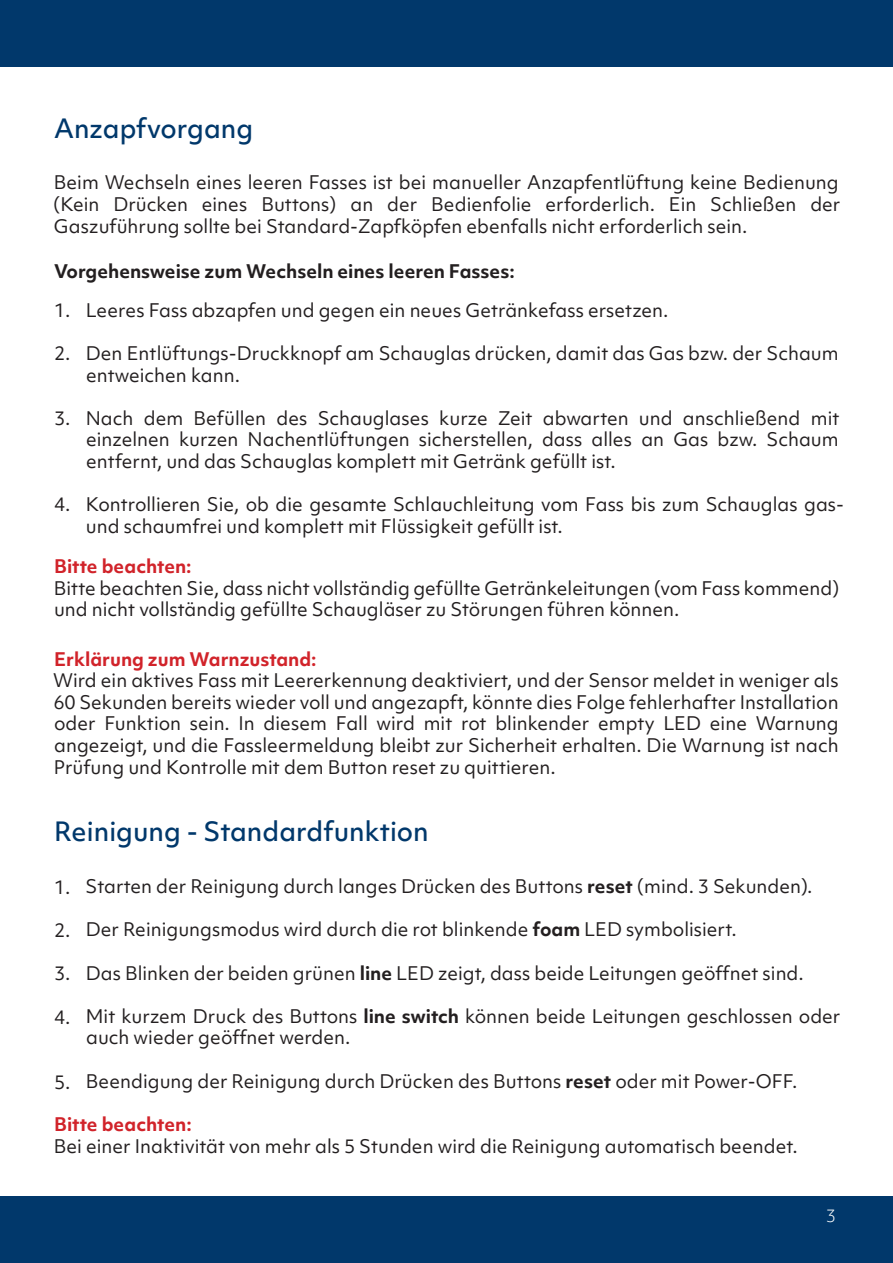
<style>
.page{position:relative;width:893px;height:1263px;background:#fff}
.page>*{position:absolute;margin:0;border:0;box-sizing:border-box;transform-origin:0 0}
.t1{font:500 25.5px "Objektiv Mk 1";color:#01386b}
.t2{font:18px/21.6px "Objektiv Mk 1";color:#231f20}
.t3{font:700 18px "Objektiv Mk 1";color:#d1232a}
.t4{font:700 18px "Objektiv Mk 1";color:#231f20}
.t5{font:300 16.5px "Objektiv Mk 1";color:#fff}
.s1{font-weight:700}
</style>
<div class="page">
<div style="left:0;top:1196px;width:893px;height:67px;background:#01386b"></div>
<div style="left:0;top:0;width:893px;height:67px;background:#01386b"></div>
<h1 class="t1" style="left:54px;top:110px;width:201px">Anzapfvorgang</h1>
<p class="t2" style="left:53px;top:172px;width:789px;text-align:justify">Beim Wechseln eines leeren Fasses ist bei manueller Anzapfentlüftung keine Bedienung (Kein Drücken eines Buttons) an der Bedienfolie erforderlich. Ein Schließen der Gaszuführung sollte bei Standard-Zapfköpfen ebenfalls nicht erforderlich sein.</p>
<p class="t4" style="left:54px;top:258px;width:462px">Vorgehensweise zum Wechseln eines leeren Fasses:</p>
<p class="t2" style="left:86px;top:299px;width:584px">Leeres Fass abzapfen und gegen ein neues Getränkefass ersetzen.</p>
<p class="t2" style="left:86px;top:342px;width:754px">Den Entlüftungs-Druckknopf am Schauglas drücken, damit das Gas bzw. der Schaum entweichen kann.</p>
<p class="t2" style="left:86px;top:407px;width:755px;text-align:justify">Nach dem Befüllen des Schauglases kurze Zeit abwarten und anschließend mit einzelnen kurzen Nachentlüftungen sicherstellen, dass alles an Gas bzw. Schaum entfernt, und das Schauglas komplett mit Getränk gefüllt ist.</p>
<p class="t2" style="left:86px;top:494px;width:760px">Kontrollieren Sie, ob die gesamte Schlauchleitung vom Fass bis zum Schauglas gas&shy;und schaumfrei und komplett mit Flüssigkeit gefüllt ist.</p>
<p class="t3" style="left:54px;top:554px;width:139px">Bitte beachten:</p>
<p class="t2" style="left:54px;top:577px;width:787px">Bitte beachten Sie, dass nicht vollständig gefüllte Getränkeleitungen (vom Fass kommend) und nicht vollständig gefüllte Schaugläser zu Störungen führen können.</p>
<p class="t3" style="left:54px;top:646px;width:264px">Erklärung zum Warnzustand:</p>
<p class="t2" style="left:53px;top:669px;width:787px;text-align:justify">Wird ein aktives Fass mit Leererkennung deaktiviert, und der Sensor meldet in weniger als 60 Sekunden bereits wieder voll und angezapft, könnte dies Folge fehlerhafter Installation oder Funktion sein. In diesem Fall wird mit rot blinkender empty LED eine Warnung angezeigt, und die Fassleermeldung bleibt zur Sicherheit erhalten. Die Warnung ist nach Prüfung und Kontrolle mit dem Button reset zu quittieren.</p>
<p class="t2" style="left:54px;top:299px;width:18px">1.</p>
<p class="t2" style="left:54px;top:342px;width:18px">2.</p>
<p class="t2" style="left:54px;top:407px;width:18px">3.</p>
<p class="t2" style="left:54px;top:494px;width:18px">4.</p>
<h1 class="t1" style="left:54px;top:813px;width:376px">Reinigung - Standardfunktion</h1>
<p class="t2" style="left:54px;top:876px;width:18px">1.</p>
<p class="t2" style="left:54px;top:919px;width:18px">2.</p>
<p class="t2" style="left:54px;top:963px;width:18px">3.</p>
<p class="t2" style="left:54px;top:1006px;width:18px">4.</p>
<p class="t2" style="left:86px;top:875px;width:728px">Starten der Reinigung durch langes Drücken des Buttons <span class="s1">reset</span> (mind. 3 Sekunden).</p>
<p class="t2" style="left:86px;top:919px;width:652px">Der Reinigungsmodus wird durch die rot blinkende <span class="s1">foam</span> LED symbolisiert.</p>
<p class="t2" style="left:86px;top:962px;width:719px">Das Blinken der beiden grünen <span class="s1">line</span> LED zeigt, dass beide Leitungen geöffnet sind.</p>
<p class="t2" style="left:86px;top:1005px;width:756px">Mit kurzem Druck des Buttons <span class="s1">line switch</span> können beide Leitungen geschlossen oder auch wieder geöffnet werden.</p>
<p class="t2" style="left:86px;top:1070px;width:713px">Beendigung der Reinigung durch Drücken des Buttons <span class="s1">reset</span> oder mit Power-OFF.</p>
<p class="t3" style="left:54px;top:1111px;width:139px">Bitte beachten:</p>
<p class="t2" style="left:54px;top:1135px;width:745px">Bei einer Inaktivität von mehr als 5 Stunden wird die Reinigung automatisch beendet.</p>
<p class="t2" style="left:54px;top:1071px;width:18px">5.</p>
<p class="t5" style="left:826px;top:1204px;width:12px">3</p>
</div>
